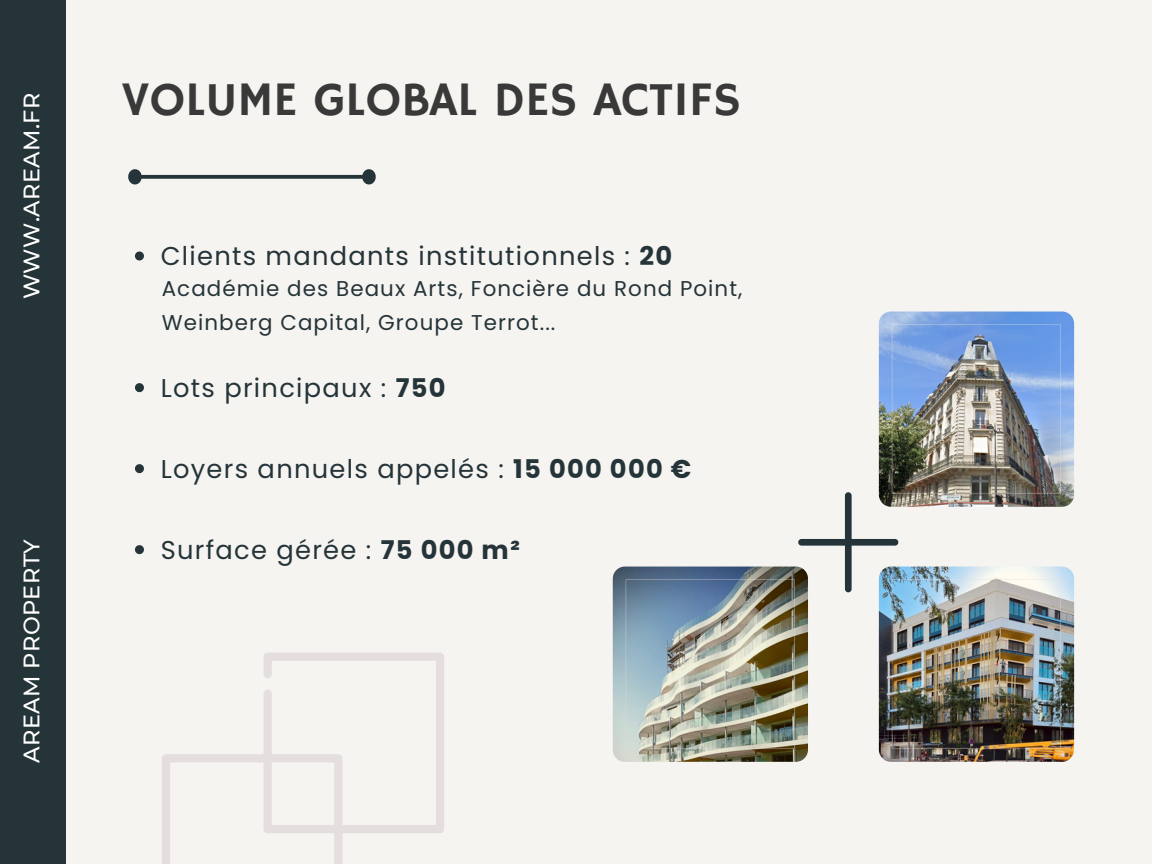
<style>
.page{position:relative;width:1152px;height:864px;background:#f6f4f1}
.page>*{position:absolute;margin:0;border:0;box-sizing:border-box;transform-origin:0 0}
.t1{font:48px "Hammersmith One";color:#393939}
.t2{font:25.8px "Poppins";letter-spacing:.05em;color:#253439}
.t3{font:500 22.35px "Montserrat";letter-spacing:.02em;color:#fff}
.t4{font:500 22.35px "Montserrat";letter-spacing:.02em;color:#f6f4f1}
.t5{font:21.45px/33.8px "Poppins";letter-spacing:.05em;color:#253439}
.s1{font-weight:700}
</style>
<div class="page">
<img style="left:879px;top:567px;width:195px;height:195px;border-radius:12px">
<img style="left:613px;top:567px;width:195px;height:195px;border-radius:12px">
<img style="left:879px;top:312px;width:195px;height:195px;border-radius:12px">
<svg style="left:144px;top:175px;width:216px;height:4px"></svg>
<svg style="left:128px;top:169px;width:16px;height:16px"></svg>
<svg style="left:360px;top:169px;width:16px;height:16px"></svg>
<svg style="left:162px;top:653px;width:282px;height:211px"></svg>
<svg style="left:135px;top:252px;width:9px;height:9px"></svg>
<svg style="left:135px;top:383px;width:9px;height:9px"></svg>
<svg style="left:135px;top:464px;width:9px;height:9px"></svg>
<svg style="left:135px;top:545px;width:9px;height:9px"></svg>
<img style="left:626px;top:325px;width:435px;height:423px">
<div style="left:0;top:0;width:65px;height:864px;background:#253439"></div>
<p class="t3" style="left:18px;top:299px;width:208px;rotate:-90deg">WWW.AREAM.FR</p>
<p class="t4" style="left:18px;top:757px;width:225px;rotate:-90deg">AREAM PROPERTY</p>
<p class="t3" style="left:18px;top:763px;width:225px;rotate:-90deg">AREAM PROPERTY</p>
<h1 class="t1" style="left:121px;top:72px;width:621px">VOLUME GLOBAL DES ACTIFS</h1>
<p class="t2" style="left:161px;top:238px;width:513px">Clients mandants institutionnels : <span class="s1">20</span></p>
<p class="t5" style="left:162px;top:271px;width:582px">Académie des Beaux Arts, Foncière du Rond Point,<br>Weinberg Capital, Groupe Terrot...</p>
<p class="t2" style="left:161px;top:370px;width:286px">Lots principaux : <span class="s1">750</span></p>
<p class="t2" style="left:161px;top:451px;width:532px">Loyers annuels appelés : <span class="s1">15 000 000 €</span></p>
<p class="t2" style="left:161px;top:532px;width:361px">Surface gérée : <span class="s1">75 000 m²</span></p>
</div>
